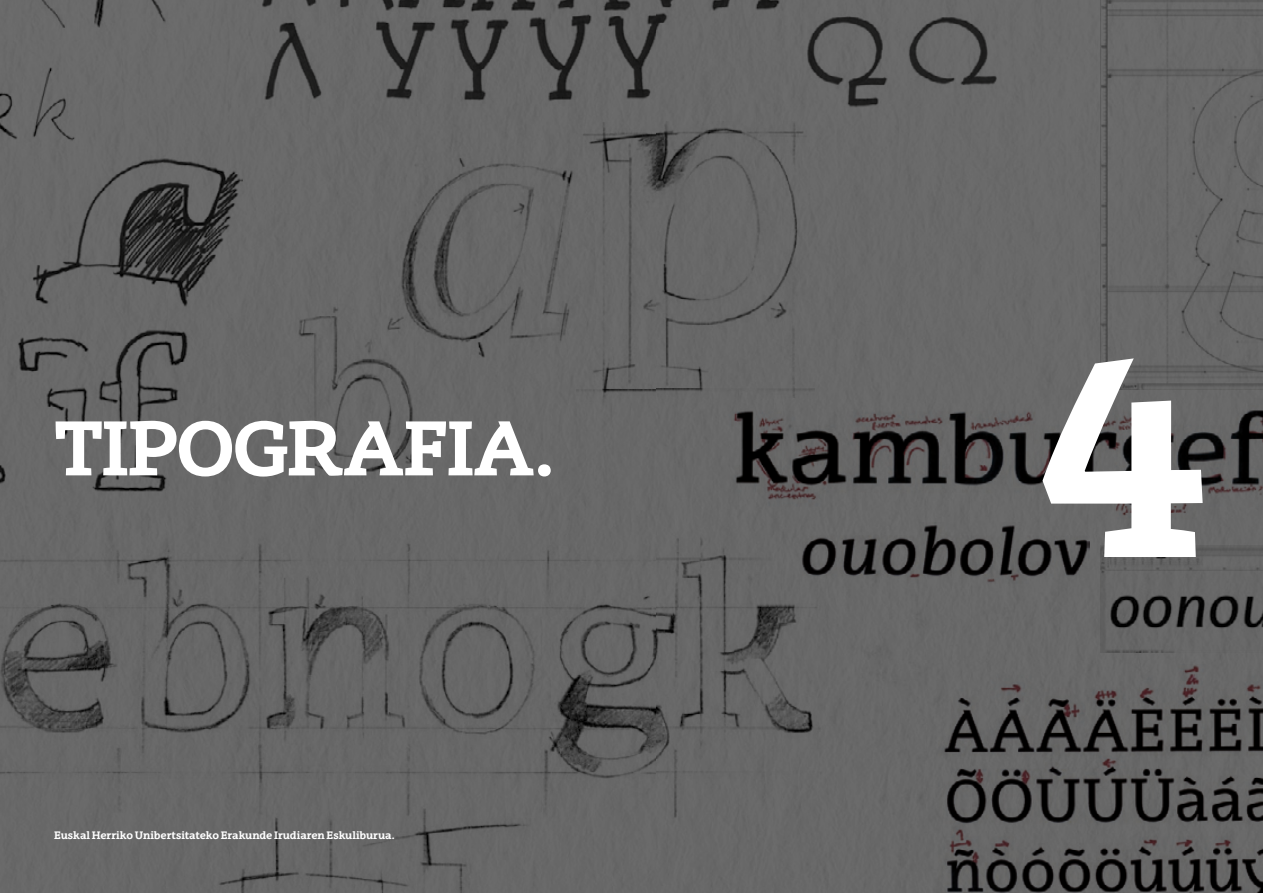
<style>
.page{position:relative;width:1263px;height:893px;background:#696969}
.page>*{position:absolute;margin:0;border:0;box-sizing:border-box;transform-origin:0 0}
.t1{font:700 286.95px "EHU Serif";color:#fff}
.t2{font:700 75px "EHU Serif";letter-spacing:-.03em;color:#fff}
.t3{font:700 10.5px "EHU Serif";letter-spacing:-.01em;color:#fff}
</style>
<div class="page">
<img style="left:0;top:491px;width:656px;height:402px">
<img style="left:577px;top:122px;width:79px;height:292px">
<img style="left:295px;top:299px;width:128px;height:185px">
<img style="left:0;top:155px;width:242px;height:352px">
<img style="left:0;top:62px;width:81px;height:93px">
<div style="left:0;top:0;width:169px;height:43px;background:#6a6a6a"></div>
<img style="left:252px;top:0;width:404px;height:122px">
<img style="left:382px;top:150px;width:204px;height:208px">
<img style="left:656px;top:491px;width:191px;height:402px">
<img style="left:656px;top:110px;width:159px;height:304px">
<img style="left:729px;top:399px;width:534px;height:122px">
<img style="left:938px;top:664px;width:325px;height:229px">
<div style="left:656px;top:0;width:144px;height:121px;background:#686868"></div>
<img style="left:788px;top:0;width:234px;height:110px">
<img style="left:1100px;top:0;width:163px;height:390px">
<img style="left:802px;top:522px;width:287px;height:61px">
<img style="left:1100px;top:545px;width:163px;height:107px">
<h2 class="t2" style="left:54px;top:399px;width:502px">TIPOGRAFIA.</h2>
<p class="t3" style="left:54px;top:828px;width:342px">Euskal Herriko Unibertsitateko Erakunde Irudiaren Eskuliburua.</p>
<h1 class="t1" style="left:1034px;top:266px;width:176px">4</h1>
</div>
